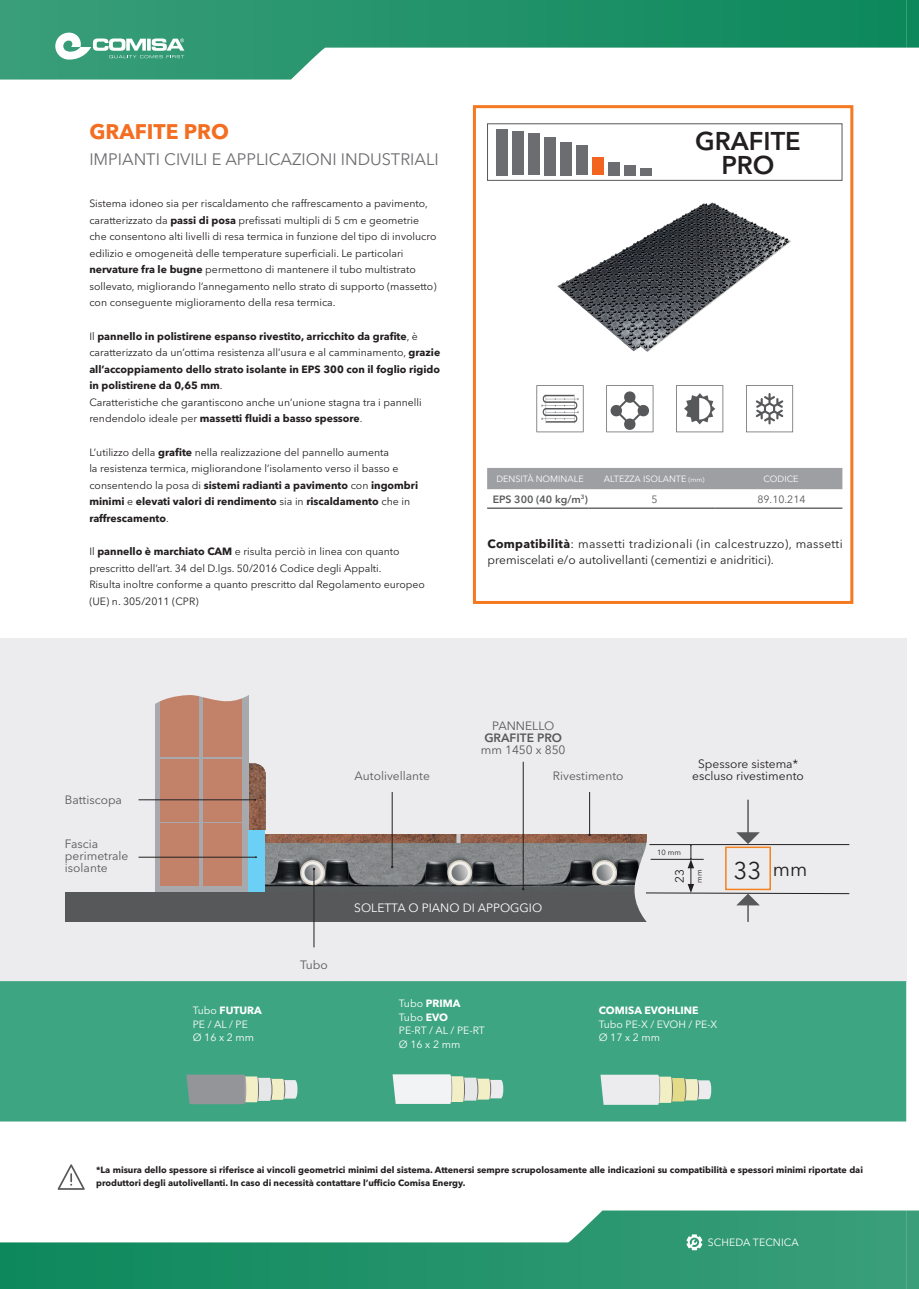
<style>
.page{position:relative;width:919px;height:1289px;background:#fff}
.page>*{position:absolute;margin:0;border:0;box-sizing:border-box;transform-origin:0 0}
.t1{font:600 25.5px/24px "Avenir Next LT Pro";color:#231f20;text-align:center}
.t2{font:24px "Avenir Next LT Pro";color:#231f20}
.t3{font:700 21px "Avenir Next LT Pro";color:#f36e21}
.t4{font:16.5px "Avenir Next LT Pro";color:#6c6d70}
.t5{font:12px/16.5px "Avenir Next LT Pro";color:#231f20}
.t6{font:12px/12px "Avenir Next LT Pro";color:#57585a}
.t7{font:12px "Avenir Next LT Pro";color:#fff}
.t8{font:600 12px "Avenir Next LT Pro";color:#57585a}
.t9{font:10.5px/16.5px "Avenir Next LT Pro";color:#231f20}
.t10{font:700 10.5px/16.5px "Avenir Next LT Pro";color:#231f20}
.t11{font:10.5px/13.5px "Avenir Next LT Pro";color:#fff}
.t12{font:600 10.5px "Avenir Next LT Pro";color:#57585a}
.t13{font:700 10.5px "Avenir Next LT Pro";color:#fff}
.t14{font:10.5px "Avenir Next LT Pro";color:#57585a}
.t15{font:700 9px/13.5px "Avenir Next LT Pro";color:#231f20}
.t16{font:9px "Avenir Next LT Pro";color:#fff}
.t17{font:7.5px "Avenir Next LT Pro";color:#231f20}
.s1{font-weight:700}
.s2{font-weight:400}
.s3{font-size:6.75px}
.s4{font-size:19.5px}
</style>
<div class="page">
<svg style="left:906px;top:1210px;width:12px;height:78px"></svg>
<svg style="left:0;top:1210px;width:906px;height:78px"></svg>
<svg style="left:906px;top:0;width:12px;height:48px"></svg>
<svg style="left:0;top:0;width:906px;height:80px"></svg>
<svg style="left:55px;top:33px;width:129px;height:27px"></svg>
<svg style="left:686px;top:1234px;width:16px;height:16px"></svg>
<img style="left:557px;top:202px;width:233px;height:149px">
<div style="left:487px;top:123px;width:355px;height:58px;border:1px solid #57585a"></div>
<svg style="left:676px;top:385px;width:47px;height:47px"></svg>
<svg style="left:746px;top:385px;width:47px;height:47px"></svg>
<svg style="left:536px;top:385px;width:47px;height:47px"></svg>
<svg style="left:606px;top:385px;width:47px;height:47px"></svg>
<div style="left:473px;top:105px;width:380px;height:499px;border:3px solid #f47921"></div>
<div style="left:0;top:638px;width:906px;height:343px;background:#ececee"></div>
<img style="left:265px;top:834px;width:356px;height:58px">
<svg style="left:155px;top:708px;width:93px;height:184px;background:#aaa3a4"></svg>
<div style="left:248px;top:830px;width:17px;height:61px;background:#6bcff6"></div>
<hr style="left:523px;top:761px;width:1px;height:128px;background:#231f20">
<div style="left:65px;top:892px;width:598px;height:29px;background:#57585a"></div>
<hr style="left:392px;top:792px;width:1px;height:75px;background:#231f20">
<div style="left:160px;top:823px;width:38px;height:62px;background:#c2826a"></div>
<div style="left:203px;top:823px;width:38px;height:62px;background:#c2826a"></div>
<div style="left:160px;top:759px;width:38px;height:62px;background:#c2826a"></div>
<div style="left:203px;top:759px;width:38px;height:62px;background:#c2826a"></div>
<div style="left:203px;top:695px;width:38px;height:62px;background:#c2826a"></div>
<div style="left:160px;top:695px;width:38px;height:62px;background:#c2826a"></div>
<hr style="left:138px;top:857px;width:118px;height:1px;background:#231f20">
<svg style="left:155px;top:695px;width:94px;height:13px"></svg>
<hr style="left:138px;top:799px;width:117px;height:1px;background:#231f20">
<svg style="left:248px;top:763px;width:18px;height:67px"></svg>
<hr style="left:589px;top:792px;width:1px;height:43px;background:#231f20">
<hr style="left:313px;top:869px;width:1px;height:78px;background:#231f20">
<svg style="left:621px;top:799px;width:228px;height:123px"></svg>
<div style="left:624px;top:165px;width:11px;height:10px;background:#6c6d70"></div>
<div style="left:640px;top:168px;width:11px;height:7px;background:#6c6d70"></div>
<div style="left:608px;top:162px;width:11px;height:13px;background:#6c6d70"></div>
<div style="left:576px;top:146px;width:11px;height:29px;background:#6c6d70"></div>
<div style="left:592px;top:158px;width:11px;height:17px;background:#f36421"></div>
<div style="left:560px;top:142px;width:11px;height:33px;background:#6c6d70"></div>
<div style="left:544px;top:137px;width:11px;height:38px;background:#6c6d70"></div>
<div style="left:528px;top:134px;width:11px;height:41px;background:#6c6d70"></div>
<div style="left:512px;top:131px;width:11px;height:44px;background:#6c6d70"></div>
<div style="left:496px;top:129px;width:11px;height:46px;background:#6c6d70"></div>
<div style="left:0;top:981px;width:906px;height:140px;background:#3ea582"></div>
<svg style="left:186px;top:1074px;width:111px;height:30px;background:#a2b2a8"></svg>
<svg style="left:392px;top:1074px;width:111px;height:29px"></svg>
<svg style="left:600px;top:1074px;width:111px;height:30px;background:#cfddcb"></svg>
<div style="left:487px;top:468px;width:355px;height:21px;background:#9d9fa2"></div>
<hr style="left:487px;top:508px;width:101px;height:1px;background:#231f20">
<hr style="left:715px;top:508px;width:127px;height:1px;background:#231f20">
<hr style="left:588px;top:508px;width:127px;height:1px;background:#231f20">
<svg style="left:58px;top:1164px;width:27px;height:25px"></svg>
<h3 class="t3" style="left:89px;top:119px;width:141px">GRAFITE PRO</h3>
<h3 class="t4" style="left:89px;top:149px;width:351px">IMPIANTI CIVILI E APPLICAZIONI INDUSTRIALI</h3>
<p class="t9" style="left:89px;top:195px;width:349px">Sistema idoneo sia per riscaldamento che raffrescamento a pavimento, caratterizzato da <span class="s1">passi di posa</span> prefissati multipli di 5 cm e geometrie che consentono alti livelli di resa termica in funzione del tipo di involucro edilizio e omogeneità delle temperature superficiali. Le particolari <span class="s1">nervature fra le bugne</span> permettono di mantenere il tubo multistrato sollevato, migliorando l’annegamento nello strato di supporto (massetto) con conseguente miglioramento della resa termica.</p>
<p class="t10" style="left:89px;top:327px;width:352px"><span class="s2">Il</span> pannello in polistirene espanso rivestito, arricchito da grafite<span class="s2">, è caratterizzato da un’ottima resistenza all’usura e al camminamento,</span> grazie all’accoppiamento dello strato isolante in EPS 300 con il foglio rigido in polistirene da 0,65 mm<span class="s2">.<br>Caratteristiche che garantiscono anche un’unione stagna tra i pannelli rendendolo ideale per</span> massetti fluidi a basso spessore<span class="s2">.</span></p>
<p class="t9" style="left:89px;top:443px;width:330px">L’utilizzo della <span class="s1">grafite</span> nella realizzazione del pannello aumenta<br>la resistenza termica, migliorandone l’isolamento verso il basso e consentendo la posa di <span class="s1">sistemi radianti a pavimento</span> con <span class="s1">ingombri minimi</span> e <span class="s1">elevati valori di rendimento</span> sia in <span class="s1">riscaldamento</span> che in <span class="s1">raffrescamento</span>.</p>
<p class="t9" style="left:89px;top:543px;width:337px">Il <span class="s1">pannello è marchiato CAM</span> e risulta perciò in linea con quanto prescritto dell’art. 34 del D.lgs. 50/2016 Codice degli Appalti.<br>Risulta inoltre conforme a quanto prescritto dal Regolamento europeo (UE) n. 305/2011 (CPR)</p>
<h1 class="t1" style="left:695px;top:129px;width:107px">GRAFITE<br>PRO</h1>
<p class="t16" style="left:496px;top:473px;width:89px">DENSITÀ NOMINALE</p>
<p class="t16" style="left:603px;top:473px;width:102px">ALTEZZA ISOLANTE <span class="s3">(mm)</span></p>
<p class="t16" style="left:763px;top:473px;width:36px">CODICE</p>
<p class="t12" style="left:492px;top:492px;width:97px">EPS 300 (40 kg/m<sup>3</sup>)</p>
<p class="t14" style="left:651px;top:492px;width:8px">5</p>
<p class="t14" style="left:757px;top:492px;width:50px">89.10.214</p>
<p class="t5" style="left:487px;top:535px;width:356px"><span class="s1">Compatibilità</span>: massetti tradizionali (in calcestruzzo), massetti premiscelati e/o autolivellanti (cementizi e anidritici).</p>
<p class="t6" style="left:492px;top:719px;width:64px">PANNELLO</p>
<p class="t8" style="left:484px;top:730px;width:79px">GRAFITE PRO</p>
<p class="t6" style="left:481px;top:743px;width:86px">mm 1450 x 850</p>
<p class="t6" style="left:65px;top:794px;width:59px">Battiscopa</p>
<p class="t6" style="left:65px;top:837px;width:65px">Fascia perimetrale isolante</p>
<p class="t6" style="left:354px;top:770px;width:77px">Autolivellante</p>
<p class="t6" style="left:553px;top:770px;width:72px">Rivestimento</p>
<p class="t6" style="left:300px;top:958px;width:29px">Tubo</p>
<p class="t7" style="left:354px;top:900px;width:189px">SOLETTA O PIANO DI APPOGGIO</p>
<p class="t5" style="left:692px;top:758px;width:113px;line-height:12px;text-align:center">Spessore sistema* escluso rivestimento</p>
<p class="t17" style="left:657px;top:848px;width:25px">10 mm</p>
<p class="t5" style="left:671px;top:883px;width:15px;rotate:-90deg">23</p>
<p class="t17" style="left:694px;top:882px;width:15px;rotate:-90deg">mm</p>
<h2 class="t2" style="left:733px;top:856px;width:75px">33 <span class="s4">mm</span></h2>
<p class="t11" style="left:193px;top:1003px;width:71px">Tubo <span class="s1">FUTURA<br></span>PE / AL / PE<br>Ø 16 x 2 mm</p>
<p class="t11" style="left:399px;top:996px;width:87px">Tubo <span class="s1">PRIMA<br></span>Tubo <span class="s1">EVO<br></span>PE-RT / AL / PE-RT<br>Ø 16 x 2 mm</p>
<p class="t13" style="left:598px;top:1004px;width:101px">COMISA EVOHLINE</p>
<p class="t11" style="left:598px;top:1017px;width:120px">Tubo PE-X / EVOH / PE-X<br>Ø 17 x 2 mm</p>
<p class="t15" style="left:96px;top:1162px;width:768px">*La misura dello spessore si riferisce ai vincoli geometrici minimi del sistema. Attenersi sempre scrupolosamente alle indicazioni su compatibilità e spessori minimi riportate dai produttori degli autolivellanti. In caso di necessità contattare l’ufficio Comisa Energy.</p>
<p class="t11" style="left:708px;top:1235px;width:92px">SCHEDA TECNICA</p>
</div>
